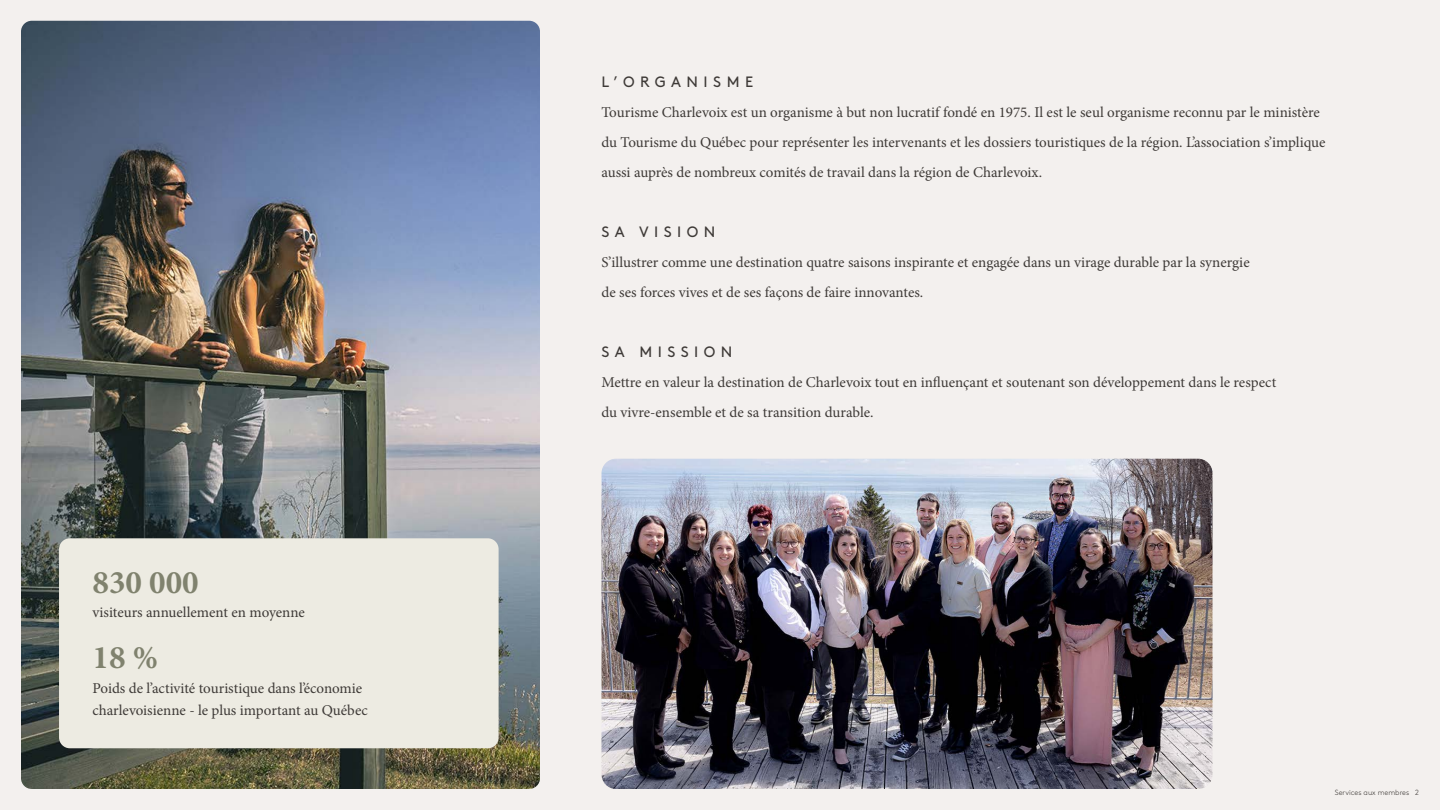
<style>
.page{position:relative;width:1440px;height:810px;background:#f3f0ee}
.page>*{position:absolute;margin:0;border:0;box-sizing:border-box;transform-origin:0 0}
.t1{font:700 33px "Minion Pro";color:#80826e}
.t2{font:15px/30px "Minion Pro";color:#3e3a37}
.t3{font:15px "Brown";letter-spacing:.365em;color:#3e3a37}
.t4{font:300 7.5px "Brown Pro";color:#3e3a37}
</style>
<div class="page">
<img style="left:602px;top:459px;width:611px;height:330px">
<img style="left:21px;top:21px;width:519px;height:768px">
<div style="left:59px;top:538px;width:440px;height:210px;background:#edebe2;border-radius:11px"></div>
<h1 class="t1" style="left:93px;top:559px;width:108px">830 000</h1>
<p class="t2" style="left:93px;top:597px;width:214px">visiteurs annuellement en moyenne</p>
<h1 class="t1" style="left:93px;top:634px;width:67px">18 %</h1>
<p class="t2" style="left:93px;top:677px;width:277px;line-height:22.5px">Poids de l’activité touristique dans l’économie charlevoisienne - le plus important au Québec</p>
<p class="t3" style="left:602px;top:70px;width:153px">L’ORGANISME</p>
<p class="t2" style="left:601px;top:97px;width:726px">Tourisme Charlevoix est un organisme à but non lucratif fondé en 1975. Il est le seul organisme reconnu par le ministère du Tourisme du Québec pour représenter les intervenants et les dossiers touristiques de la région. L’association s’implique aussi auprès de nombreux comités de travail dans la région de Charlevoix.</p>
<p class="t3" style="left:602px;top:220px;width:115px">SA VISION</p>
<p class="t2" style="left:601px;top:247px;width:650px">S’illustrer comme une destination quatre saisons inspirante et engagée dans un virage durable par la synergie de ses forces vives et de ses façons de faire innovantes.</p>
<p class="t3" style="left:602px;top:340px;width:132px">SA MISSION</p>
<p class="t2" style="left:601px;top:367px;width:676px">Mettre en valeur la destination de Charlevoix tout en influençant et soutenant son développement dans le respect du vivre-ensemble et de sa transition durable.</p>
<p class="t4" style="left:1335px;top:786px;width:86px">Services aux membres 2</p>
</div>
